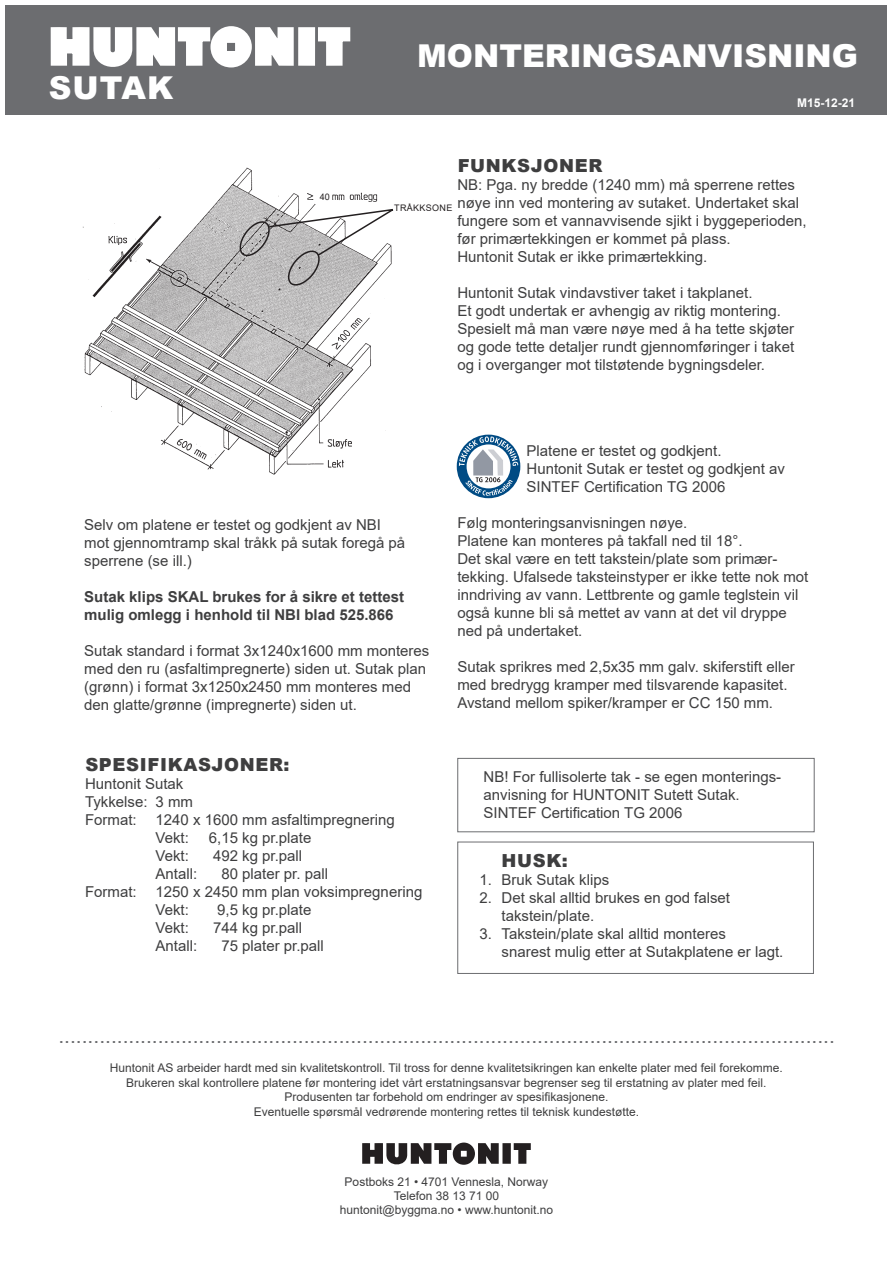
<style>
.page{position:relative;width:893px;height:1263px;background:#fff}
.page>*{position:absolute;margin:0;border:0;box-sizing:border-box;transform-origin:0 0}
.t1{font:900 31.5px "Arial";color:#fff}
.t2{font:21px "Arial";color:#6c6d70}
.t3{font:900 18px "Arial";letter-spacing:.035em;color:#3e3e3f}
.t4{font:15px/18px "Arial";color:#3e3e3f}
.t5{font:700 15px/18px "Arial";color:#3e3e3f}
.t6{font:12px "Arial";color:#3e3e3f}
.t7{font:700 12px "Arial";color:#fff}
.t8{font:9px "Arial";letter-spacing:.035em;color:#231f20}
</style>
<div class="page">
<div style="left:6px;top:6px;width:881px;height:109px;background:#6c6d70"></div>
<div style="left:457px;top:842px;width:357px;height:132px;border:1px solid #6c6d70"></div>
<div style="left:457px;top:435px;width:63px;height:63px;background:#004b84;border-radius:50%"></div>
<svg style="left:459px;top:436px;width:59px;height:60px"></svg>
<div style="left:457px;top:758px;width:357px;height:74px;border:1px solid #6c6d70"></div>
<svg style="left:318px;top:27px;width:33px;height:39px"></svg>
<div style="left:299px;top:28px;width:15px;height:37px;background:#fff"></div>
<div style="left:298px;top:27px;width:17px;height:39px;border:2px solid #fff"></div>
<svg style="left:50px;top:26px;width:244px;height:42px"></svg>
<img style="left:82px;top:167px;width:304px;height:308px">
<svg style="left:238px;top:208px;width:156px;height:81px"></svg>
<div style="left:315px;top:192px;width:15px;height:11px;background:#fff"></div>
<svg style="left:514px;top:1143px;width:17px;height:21px"></svg>
<div style="left:502px;top:1143px;width:9px;height:21px;background:#231f20"></div>
<svg style="left:362px;top:1142px;width:137px;height:23px"></svg>
<p class="t1" style="left:49px;top:65px;width:126px">SUTAK</p>
<p class="t8" style="left:320px;top:191px;width:12px">40</p>
<p class="t1" style="left:417px;top:33px;width:442px">MONTERINGSANVISNING</p>
<p class="t7" style="left:797px;top:94px;width:60px">M15-12-21</p>
<p class="t3" style="left:458px;top:152px;width:146px">FUNKSJONER</p>
<p class="t4" style="left:457px;top:175px;width:351px">NB: Pga. ny bredde (1240 mm) må sperrene rettes nøye inn ved montering av sutaket. Undertaket skal fungere som et vannavvisende sjikt i byggeperioden, før primærtekkingen er kommet på plass.</p>
<p class="t4" style="left:457px;top:247px;width:252px">Huntonit Sutak er ikke primærtekking.</p>
<p class="t4" style="left:457px;top:283px;width:297px">Huntonit Sutak vindavstiver taket i takplanet.</p>
<p class="t4" style="left:457px;top:301px;width:325px">Et godt undertak er avhengig av riktig montering.</p>
<p class="t4" style="left:457px;top:319px;width:338px">Spesielt må man være nøye med å ha tette skjøter</p>
<p class="t4" style="left:457px;top:337px;width:338px">og gode tette detaljer rundt gjennomføringer i taket</p>
<p class="t4" style="left:457px;top:355px;width:309px">og i overganger mot tilstøtende bygningsdeler.</p>
<p class="t8" style="left:394px;top:202px;width:60px">TRÅKKSONE</p>
<p class="t4" style="left:84px;top:516px;width:298px">Selv om platene er testet og godkjent av NBI</p>
<p class="t4" style="left:84px;top:534px;width:322px">mot gjennomtramp skal tråkk på sutak foregå på</p>
<p class="t4" style="left:84px;top:552px;width:109px">sperrene (se ill.)</p>
<p class="t5" style="left:84px;top:588px;width:321px">Sutak klips SKAL brukes for å sikre et tettest mulig omlegg i henhold til NBI blad 525.866</p>
<p class="t4" style="left:84px;top:642px;width:347px">Sutak standard i format 3x1240x1600 mm monteres med den ru (asfaltimpregnerte) siden ut. Sutak plan (grønn) i format 3x1250x2450 mm monteres med den glatte/grønne (impregnerte) siden ut.</p>
<p class="t3" style="left:85px;top:751px;width:206px">SPESIFIKASJONER:</p>
<p class="t4" style="left:85px;top:774px;width:100px">Huntonit Sutak</p>
<p class="t4" style="left:85px;top:792px;width:110px">Tykkelse: 3 mm</p>
<p class="t4" style="left:85px;top:810px;width:53px">Format:</p>
<p class="t4" style="left:156px;top:810px;width:241px">1240 x 1600 mm asfaltimpregnering</p>
<p class="t4" style="left:156px;top:828px;width:35px">Vekt:</p>
<p class="t4" style="left:209px;top:828px;width:104px">6,15 kg pr.plate</p>
<p class="t4" style="left:156px;top:846px;width:35px">Vekt:</p>
<p class="t4" style="left:213px;top:846px;width:91px">492 kg pr.pall</p>
<p class="t4" style="left:156px;top:864px;width:43px">Antall:</p>
<p class="t4" style="left:221px;top:864px;width:108px">80 plater pr. pall</p>
<p class="t4" style="left:85px;top:882px;width:53px">Format:</p>
<p class="t4" style="left:156px;top:882px;width:268px">1250 x 2450 mm plan voksimpregnering</p>
<p class="t4" style="left:156px;top:900px;width:35px">Vekt:</p>
<p class="t4" style="left:217px;top:900px;width:96px">9,5 kg pr.plate</p>
<p class="t4" style="left:156px;top:918px;width:35px">Vekt:</p>
<p class="t4" style="left:213px;top:918px;width:91px">744 kg pr.pall</p>
<p class="t4" style="left:156px;top:936px;width:43px">Antall:</p>
<p class="t4" style="left:221px;top:936px;width:104px">75 plater pr.pall</p>
<p class="t4" style="left:526px;top:442px;width:197px">Platene er testet og godkjent.</p>
<p class="t4" style="left:526px;top:460px;width:260px">Huntonit Sutak er testet og godkjent av</p>
<p class="t4" style="left:526px;top:478px;width:200px">SINTEF Certification TG 2006</p>
<p class="t4" style="left:457px;top:514px;width:232px">Følg monteringsanvisningen nøye.</p>
<p class="t4" style="left:457px;top:532px;width:287px">Platene kan monteres på takfall ned til 18°.</p>
<p class="t4" style="left:457px;top:550px;width:322px">Det skal være en tett takstein/plate som primær-</p>
<p class="t4" style="left:457px;top:568px;width:352px">tekking. Ufalsede taksteinstyper er ikke tette nok mot inndriving av vann. Lettbrente og gamle teglstein vil også kunne bli så mettet av vann at det vil dryppe ned på undertaket.</p>
<p class="t4" style="left:457px;top:658px;width:339px">Sutak sprikres med 2,5x35 mm galv. skiferstift eller med bredrygg kramper med tilsvarende kapasitet.</p>
<p class="t4" style="left:457px;top:694px;width:317px">Avstand mellom spiker/kramper er CC 150 mm.</p>
<p class="t4" style="left:484px;top:767px;width:299px">NB! For fullisolerte tak - se egen monterings-</p>
<p class="t4" style="left:484px;top:785px;width:258px">anvisning for HUNTONIT Sutett Sutak.</p>
<p class="t4" style="left:484px;top:803px;width:200px">SINTEF Certification TG 2006</p>
<p class="t3" style="left:502px;top:848px;width:68px">HUSK:</p>
<p class="t4" style="left:479px;top:871px;width:131px">1. Bruk Sutak klips</p>
<p class="t4" style="left:479px;top:889px;width:252px">2. Det skal alltid brukes en god falset</p>
<p class="t4" style="left:502px;top:907px;width:94px">takstein/plate.</p>
<p class="t4" style="left:479px;top:925px;width:248px">3. Takstein/plate skal alltid monteres</p>
<p class="t4" style="left:502px;top:943px;width:283px">snarest mulig etter at Sutakplatene er lagt.</p>
<p class="t2" style="left:58px;top:1021px;width:778px">.....................................................................................................................................</p>
<p class="t6" style="left:110px;top:1060px;width:674px">Huntonit AS arbeider hardt med sin kvalitetskontroll. Til tross for denne kvalitetsikringen kan enkelte plater med feil forekomme.</p>
<p class="t6" style="left:126px;top:1074px;width:642px">Brukeren skal kontrollere platene før montering idet vårt erstatningsansvar begrenser seg til erstatning av plater med feil.</p>
<p class="t6" style="left:284px;top:1089px;width:326px">Produsenten tar forbehold om endringer av spesifikasjonene.</p>
<p class="t6" style="left:254px;top:1103px;width:387px">Eventuelle spørsmål vedrørende montering rettes til teknisk kundestøtte.</p>
<p class="t6" style="left:345px;top:1173px;width:205px">Postboks 21 • 4701 Vennesla, Norway</p>
<p class="t6" style="left:394px;top:1187px;width:107px">Telefon 38 13 71 00</p>
<p class="t6" style="left:340px;top:1202px;width:215px">huntonit@byggma.no • www.huntonit.no</p>
</div>
